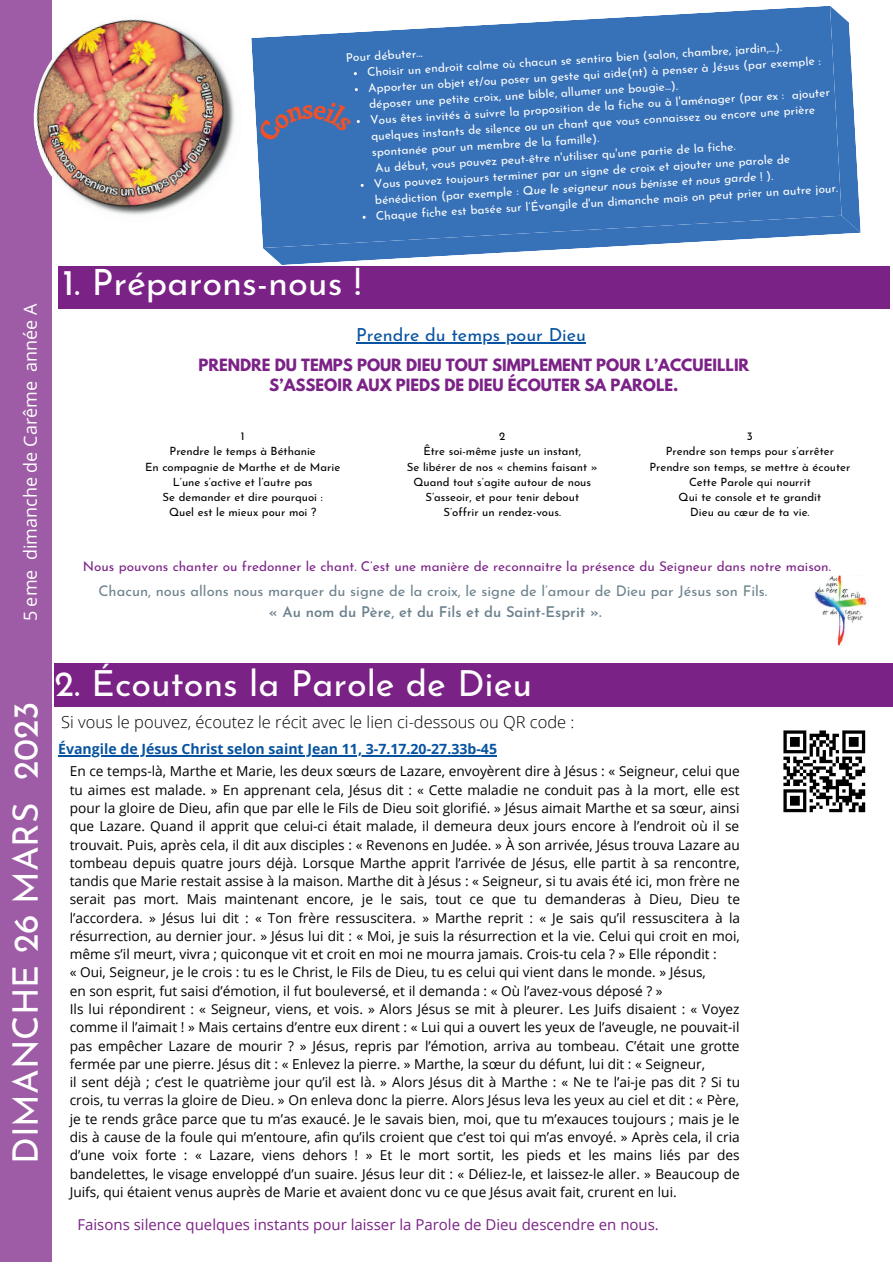
<style>
.page{position:relative;width:893px;height:1264px;background:#fff}
.page>*{position:absolute;margin:0;border:0;box-sizing:border-box;transform-origin:0 0}
.t1{font:36.3px "Josefin Sans";color:#fff}
.t2{font:36px "Josefin Sans";color:#fff}
.t3{font:35.25px "Josefin Sans";color:#fff}
.t4{font:18px "Open Sans";color:#fff}
.t5{font:18px "Josefin Sans";color:#0753a1}
.t6{font:300 16.5px "Open Sans";color:#000}
.t7{font:700 15px/20.2px "League Spartan";color:#7b2286;text-align:center}
.t8{font:15px "Open Sans";color:#7b2286}
.t9{font:14.7px "Josefin Sans";color:#6d828d}
.t10{font:600 14.7px "Josefin Sans";color:#6d828d}
.t11{font:700 14.1px "Open Sans";color:#0753a1}
.t12{font:13.65px/18.3px "Open Sans";color:#000}
.t13{font:13.5px "Josefin Sans";color:#7b2286}
.t14{font:12px/16.2px "Josefin Sans";color:#fff}
.t15{font:11.4px/15.1px "Josefin Sans";color:#000;text-align:center}
.s1{font-style:italic}
</style>
<div class="page">
<div style="left:1px;top:0;width:51px;height:1261px;background:#9d5ca5"></div>
<div style="left:58px;top:266px;width:831px;height:43px;background:#7b2286"></div>
<div style="left:54px;top:663px;width:838px;height:44px;background:#7b2286"></div>
<img style="left:33px;top:19px;width:202px;height:196px">
<img style="left:814px;top:575px;width:54px;height:70px">
<img style="left:783px;top:730px;width:83px;height:83px">
<hr style="left:356px;top:342px;width:230px;height:1px;background:#0753a1">
<hr style="left:58px;top:755px;width:439px;height:1px;background:#0753a1">
<svg style="left:257px;top:6px;width:603px;height:259px;background:#5183c1"></svg>
<p class="t14" style="left:367px;top:63px;width:462px;rotate:-3deg">Choisir un endroit calme où chacun se sentira bien (salon, chambre, jardin,...).<br>Apporter un objet et/ou poser un geste qui aide(nt) à penser à Jésus (par exemple : déposer une petite croix, une bible, allumer une bougie...).<br>Vous êtes invités à suivre la proposition de la fiche ou à l'aménager (par ex : ajouter quelques instants de silence ou un chant que vous connaissez ou encore une prière spontanée pour un membre de la famille).</p>
<p class="t14" style="left:345px;top:50px;width:78px;rotate:-3deg">Pour débuter...</p>
<p class="t14" style="left:375px;top:159px;width:362px;rotate:-3deg">Au début, vous pouvez peut-être n'utiliser qu'une partie de la fiche.</p>
<p class="t14" style="left:373px;top:175px;width:464px;rotate:-3deg">Vous pouvez toujours terminer par un signe de croix et ajouter une parole de bénédiction (par exemple : <span class="s1">Que le seigneur nous bénisse et nous garde</span> ! ).<br>Chaque fiche est basée sur l’Évangile d'un dimanche mais on peut prier un autre jour.</p>
<h3 class="t4" style="left:17px;top:621px;width:319px;rotate:-90deg">5 eme dimanche de Carême année A</h3>
<h3 class="t3" style="left:11px;top:1163px;width:464px;rotate:-90deg">DIMANCHE 26 MARS 2023</h3>
<h1 class="t1" style="left:62px;top:267px;width:300px">1. Préparons-nous !</h1>
<h3 class="t5" style="left:356px;top:327px;width:231px">Prendre du temps pour Dieu</h3>
<p class="t7" style="left:198px;top:356px;width:552px">PRENDRE DU TEMPS POUR DIEU TOUT SIMPLEMENT POUR L’ACCUEILLIR<br>S’ASSEOIR AUX PIEDS DE DIEU ÉCOUTER SA PAROLE.</p>
<p class="t15" style="left:145px;top:429px;width:197px">1<br>Prendre le temps à Béthanie<br>En compagnie de Marthe et de Marie<br>L’une s’active et l’autre pas<br>Se demander et dire pourquoi :<br>Quel est le mieux pour moi ?</p>
<p class="t15" style="left:407px;top:429px;width:192px">2<br>Être soi-même juste un instant,<br>Se libérer de nos « chemins faisant »<br>Quand tout s’agite autour de nous<br>S’asseoir, et pour tenir debout<br>S’offrir un rendez-vous.</p>
<p class="t15" style="left:649px;top:429px;width:202px">3<br>Prendre son temps pour s’arrêter<br>Prendre son temps, se mettre à écouter<br>Cette Parole qui nourrit<br>Qui te console et te grandit<br>Dieu au cœur de ta vie.</p>
<p class="t13" style="left:83px;top:561px;width:749px">Nous pouvons chanter ou fredonner le chant. C’est une manière de reconnaitre la présence du Seigneur dans notre maison.</p>
<p class="t9" style="left:98px;top:585px;width:670px">Chacun, nous allons nous marquer du signe de la croix, le signe de l’amour de Dieu par Jésus son Fils.</p>
<p class="t10" style="left:269px;top:605px;width:334px">« Au nom du Père, et du Fils et du Saint-Esprit ».</p>
<h2 class="t2" style="left:54px;top:669px;width:479px">2. Écoutons la Parole de Dieu</h2>
<p class="t6" style="left:61px;top:710px;width:514px">Si vous le pouvez, écoutez le récit avec le lien ci-dessous ou QR code :</p>
<p class="t12" style="left:70px;top:762px;width:671px">En ce temps-là, Marthe et Marie, les deux sœurs de Lazare, envoyèrent dire à Jésus : « Seigneur, celui que tu aimes est malade. » En apprenant cela, Jésus dit : « Cette maladie ne conduit pas à la mort, elle est pour la gloire de Dieu, afin que par elle le Fils de Dieu soit glorifié. » Jésus aimait Marthe et sa sœur, ainsi que Lazare. Quand il apprit que celui-ci était malade, il demeura deux jours encore à l’endroit où il se trouvait. Puis, après cela, il dit aux disciples : « Revenons en Judée. » À son arrivée, Jésus trouva Lazare au tombeau depuis quatre jours déjà. Lorsque Marthe apprit l’arrivée de Jésus, elle partit à sa rencontre, tandis que Marie restait assise à la maison. Marthe dit à Jésus : « Seigneur, si tu avais été ici, mon frère ne serait pas mort. Mais maintenant encore, je le sais, tout ce que tu demanderas à Dieu, Dieu te l’accordera. » Jésus lui dit : « Ton frère ressuscitera. » Marthe reprit : « Je sais qu’il ressuscitera à la résurrection, au dernier jour. » Jésus lui dit : « Moi, je suis la résurrection et la vie. Celui qui croit en moi, même s’il meurt, vivra ; quiconque vit et croit en moi ne mourra jamais. Crois-tu cela ? » Elle répondit :<br>« Oui, Seigneur, je le crois : tu es le Christ, le Fils de Dieu, tu es celui qui vient dans le monde. » Jésus,<br>en son esprit, fut saisi d’émotion, il fut bouleversé, et il demanda : « Où l’avez-vous déposé ? »<br>Ils lui répondirent : « Seigneur, viens, et vois. » Alors Jésus se mit à pleurer. Les Juifs disaient : « Voyez comme il l’aimait ! » Mais certains d’entre eux dirent : « Lui qui a ouvert les yeux de l’aveugle, ne pouvait-il pas empêcher Lazare de mourir ? » Jésus, repris par l’émotion, arriva au tombeau. C’était une grotte fermée par une pierre. Jésus dit : « Enlevez la pierre. » Marthe, la sœur du défunt, lui dit : « Seigneur,<br>il sent déjà ; c’est le quatrième jour qu’il est là. » Alors Jésus dit à Marthe : « Ne te l’ai-je pas dit ? Si tu crois, tu verras la gloire de Dieu. » On enleva donc la pierre. Alors Jésus leva les yeux au ciel et dit : « Père, je te rends grâce parce que tu m’as exaucé. Je le savais bien, moi, que tu m’exauces toujours ; mais je le dis à cause de la foule qui m’entoure, afin qu’ils croient que c’est toi qui m’as envoyé. » Après cela, il cria d’une voix forte : « Lazare, viens dehors ! » Et le mort sortit, les pieds et les mains liés par des bandelettes, le visage enveloppé d’un suaire. Jésus leur dit : « Déliez-le, et laissez-le aller. » Beaucoup de Juifs, qui étaient venus auprès de Marie et avaient donc vu ce que Jésus avait fait, crurent en lui.</p>
<p class="t8" style="left:77px;top:1213px;width:583px">Faisons silence quelques instants pour laisser la Parole de Dieu descendre en nous.</p>
<p class="t11" style="left:58px;top:739px;width:440px">Évangile de Jésus Christ selon saint Jean 11, 3-7.17.20-27.33b-45</p>
</div>
